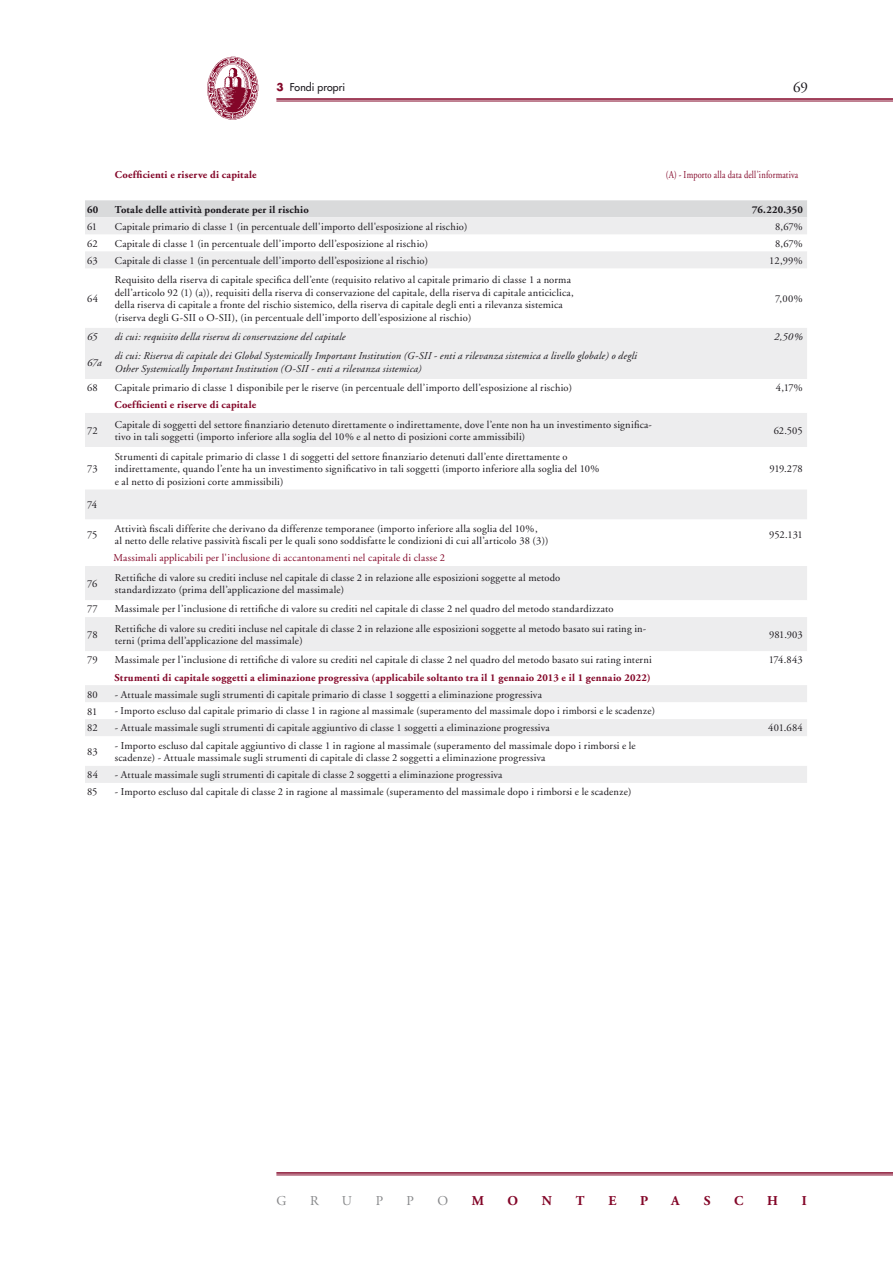
<style>
.page{position:relative;width:893px;height:1263px;background:#fff}
.page>*{position:absolute;margin:0;border:0;box-sizing:border-box;transform-origin:0 0}
.t1{font:15px "Adobe Garamond";color:#1a171c}
.t2{font:700 13.5px "Adobe Garamond";color:#830628}
.t3{font:13.5px "Adobe Garamond";color:#87888a}
.t4{font:10.5px/12.6px "Adobe Garamond";letter-spacing:.02em;color:#1a171c}
.t5{font:italic 10.5px/12.6px "Adobe Garamond";letter-spacing:.02em;color:#1a171c}
.t6{font:700 10.5px "Adobe Garamond";letter-spacing:.025em;color:#830628}
.t7{font:10.5px "Adobe Garamond";letter-spacing:.015em;color:#830628}
.t8{font:700 10.5px "Adobe Garamond";letter-spacing:.02em;color:#1a171c}
.t9{font:10.5px "Adobe Garamond";letter-spacing:.015em;color:#830628;scale:.8 1}
.t10{font:10.5px "Futura";letter-spacing:.005em;color:#1a171c}
.s1{font-weight:700;color:#830628}
</style>
<div class="page">
<hr style="left:276px;top:1172px;width:617px;height:2px;background:#830628">
<hr style="left:276px;top:1175px;width:617px;height:1px;background:#830628">
<hr style="left:276px;top:98px;width:617px;height:2px;background:#830628">
<hr style="left:276px;top:101px;width:617px;height:1px;background:#830628">
<img style="left:208px;top:56px;width:51px;height:64px">
<div style="left:85px;top:200px;width:722px;height:17px;background:#d9dadb"></div>
<svg style="left:85px;top:217px;width:722px;height:566px"></svg>
<p class="t10" style="left:276px;top:81px;width:70px"><span class="s1">3</span> Fondi propri</p>
<h1 class="t1" style="left:793px;top:79px;width:16px">69</h1>
<p class="t6" style="left:115px;top:169px;width:143px">Coefficienti e riserve di capitale</p>
<p class="t9" style="left:666px;top:169px;width:167px">(A) - Importo alla data dell’informativa</p>
<p class="t8" style="left:87px;top:204px;width:13px">60</p>
<p class="t8" style="left:115px;top:204px;width:195px">Totale delle attività ponderate per il rischio</p>
<p class="t8" style="left:752px;top:204px;width:52px">76.220.350</p>
<p class="t4" style="left:87px;top:220px;width:12px">61</p>
<p class="t4" style="left:115px;top:220px;width:354px">Capitale primario di classe 1 (in percentuale dell'importo dell'esposizione al rischio)</p>
<p class="t4" style="left:775px;top:220px;width:29px">8,67%</p>
<p class="t4" style="left:87px;top:237px;width:12px">62</p>
<p class="t4" style="left:115px;top:237px;width:315px">Capitale di classe 1 (in percentuale dell’importo dell’esposizione al rischio)</p>
<p class="t4" style="left:775px;top:237px;width:29px">8,67%</p>
<p class="t4" style="left:87px;top:254px;width:12px">63</p>
<p class="t4" style="left:115px;top:254px;width:315px">Capitale di classe 1 (in percentuale dell’importo dell’esposizione al rischio)</p>
<p class="t4" style="left:769px;top:254px;width:35px">12,99%</p>
<p class="t4" style="left:87px;top:293px;width:12px">64</p>
<p class="t4" style="left:115px;top:274px;width:460px">Requisito della riserva di capitale specifica dell’ente (requisito relativo al capitale primario di classe 1 a norma dell’articolo 92 (1) (a)), requisiti della riserva di conservazione del capitale, della riserva di capitale anticiclica, della riserva di capitale a fronte del rischio sistemico, della riserva di capitale degli enti a rilevanza sistemica (riserva degli G-SII o O-SII), (in percentuale dell’importo dell’esposizione al rischio)</p>
<p class="t4" style="left:775px;top:293px;width:29px">7,00%</p>
<p class="t5" style="left:87px;top:331px;width:12px">65</p>
<p class="t5" style="left:115px;top:331px;width:232px">di cui: requisito della riserva di conservazione del capitale</p>
<p class="t5" style="left:774px;top:331px;width:30px">2,50%</p>
<p class="t5" style="left:87px;top:356px;width:16px">67a</p>
<p class="t5" style="left:115px;top:350px;width:524px">di cui: Riserva di capitale dei Global Systemically Important Institution (G-SII - enti a rilevanza sistemica a livello globale) o degli<br>Other Systemically Important Institution (O-SII - enti a rilevanza sistemica)</p>
<p class="t4" style="left:87px;top:382px;width:12px">68</p>
<p class="t4" style="left:115px;top:382px;width:459px">Capitale primario di classe 1 disponibile per le riserve (in percentuale dell’importo dell’esposizione al rischio)</p>
<p class="t4" style="left:776px;top:382px;width:28px">4,17%</p>
<p class="t6" style="left:114px;top:399px;width:143px">Coefficienti e riserve di capitale</p>
<p class="t4" style="left:87px;top:424px;width:12px">72</p>
<p class="t4" style="left:115px;top:418px;width:539px">Capitale di soggetti del settore finanziario detenuto direttamente o indirettamente, dove l’ente non ha un investimento significa&shy;tivo in tali soggetti (importo inferiore alla soglia del 10% e al netto di posizioni corte ammissibili)</p>
<p class="t4" style="left:774px;top:424px;width:31px">62.505</p>
<p class="t4" style="left:87px;top:463px;width:12px">73</p>
<p class="t4" style="left:115px;top:450px;width:486px">Strumenti di capitale primario di classe 1 di soggetti del settore finanziario detenuti dall’ente direttamente o indirettamente, quando l’ente ha un investimento significativo in tali soggetti (importo inferiore alla soglia del 10% e al netto di posizioni corte ammissibili)</p>
<p class="t4" style="left:769px;top:463px;width:35px">919.278</p>
<p class="t4" style="left:87px;top:499px;width:12px">74</p>
<p class="t4" style="left:87px;top:529px;width:12px">75</p>
<p class="t4" style="left:115px;top:522px;width:435px">Attività fiscali differite che derivano da differenze temporanee (importo inferiore alla soglia del 10%,<br>al netto delle relative passività fiscali per le quali sono soddisfatte le condizioni di cui all’articolo 38 (3))</p>
<p class="t4" style="left:769px;top:529px;width:35px">952.131</p>
<p class="t7" style="left:113px;top:552px;width:333px">Massimali applicabili per l'inclusione di accantonamenti nel capitale di classe 2</p>
<p class="t4" style="left:87px;top:578px;width:12px">76</p>
<p class="t4" style="left:115px;top:571px;width:447px">Rettifiche di valore su crediti incluse nel capitale di classe 2 in relazione alle esposizioni soggette al metodo standardizzato (prima dell’applicazione del massimale)</p>
<p class="t4" style="left:87px;top:603px;width:12px">77</p>
<p class="t4" style="left:115px;top:603px;width:500px">Massimale per l’inclusione di rettifiche di valore su crediti nel capitale di classe 2 nel quadro del metodo standardizzato</p>
<p class="t4" style="left:87px;top:629px;width:12px">78</p>
<p class="t4" style="left:115px;top:622px;width:533px">Rettifiche di valore su crediti incluse nel capitale di classe 2 in relazione alle esposizioni soggette al metodo basato sui rating in&shy;terni (prima dell’applicazione del massimale)</p>
<p class="t4" style="left:769px;top:629px;width:35px">981.903</p>
<p class="t4" style="left:87px;top:654px;width:12px">79</p>
<p class="t4" style="left:115px;top:654px;width:539px">Massimale per l’inclusione di rettifiche di valore su crediti nel capitale di classe 2 nel quadro del metodo basato sui rating interni</p>
<p class="t4" style="left:769px;top:654px;width:36px">174.843</p>
<p class="t6" style="left:114px;top:671px;width:538px">Strumenti di capitale soggetti a eliminazione progressiva (applicabile soltanto tra il 1 gennaio 2013 e il 1 gennaio 2022)</p>
<p class="t4" style="left:87px;top:688px;width:12px">80</p>
<p class="t4" style="left:115px;top:688px;width:429px">- Attuale massimale sugli strumenti di capitale primario di classe 1 soggetti a eliminazione progressiva</p>
<p class="t4" style="left:87px;top:705px;width:12px">81</p>
<p class="t4" style="left:115px;top:705px;width:542px">- Importo escluso dal capitale primario di classe 1 in ragione al massimale (superamento del massimale dopo i rimborsi e le scadenze)</p>
<p class="t4" style="left:87px;top:722px;width:12px">82</p>
<p class="t4" style="left:115px;top:722px;width:437px">- Attuale massimale sugli strumenti di capitale aggiuntivo di classe 1 soggetti a eliminazione progressiva</p>
<p class="t4" style="left:768px;top:722px;width:36px">401.684</p>
<p class="t4" style="left:87px;top:745px;width:12px">83</p>
<p class="t4" style="left:115px;top:739px;width:522px">- Importo escluso dal capitale aggiuntivo di classe 1 in ragione al massimale (superamento del massimale dopo i rimborsi e le scadenze) - Attuale massimale sugli strumenti di capitale di classe 2 soggetti a eliminazione progressiva</p>
<p class="t4" style="left:87px;top:769px;width:12px">84</p>
<p class="t4" style="left:115px;top:769px;width:389px">- Attuale massimale sugli strumenti di capitale di classe 2 soggetti a eliminazione progressiva</p>
<p class="t4" style="left:87px;top:786px;width:12px">85</p>
<p class="t4" style="left:115px;top:786px;width:518px">- Importo escluso dal capitale di classe 2 in ragione al massimale (superamento del massimale dopo i rimborsi e le scadenze)</p>
<p class="t3" style="left:276px;top:1193px;width:12px">G</p>
<p class="t3" style="left:310px;top:1193px;width:10px">r</p>
<p class="t3" style="left:342px;top:1193px;width:12px">u</p>
<p class="t3" style="left:376px;top:1193px;width:20px">pp</p>
<p class="t3" style="left:438px;top:1193px;width:12px">o</p>
<p class="t2" style="left:472px;top:1193px;width:14px">M</p>
<p class="t2" style="left:508px;top:1193px;width:12px">o</p>
<p class="t2" style="left:542px;top:1193px;width:12px">n</p>
<p class="t2" style="left:576px;top:1193px;width:10px">t</p>
<p class="t2" style="left:608px;top:1193px;width:10px">e</p>
<p class="t2" style="left:640px;top:1193px;width:10px">P</p>
<p class="t2" style="left:671px;top:1193px;width:21px">as</p>
<p class="t2" style="left:734px;top:1193px;width:11px">c</p>
<p class="t2" style="left:767px;top:1193px;width:12px">h</p>
<p class="t2" style="left:802px;top:1193px;width:7px">i</p>
</div>
